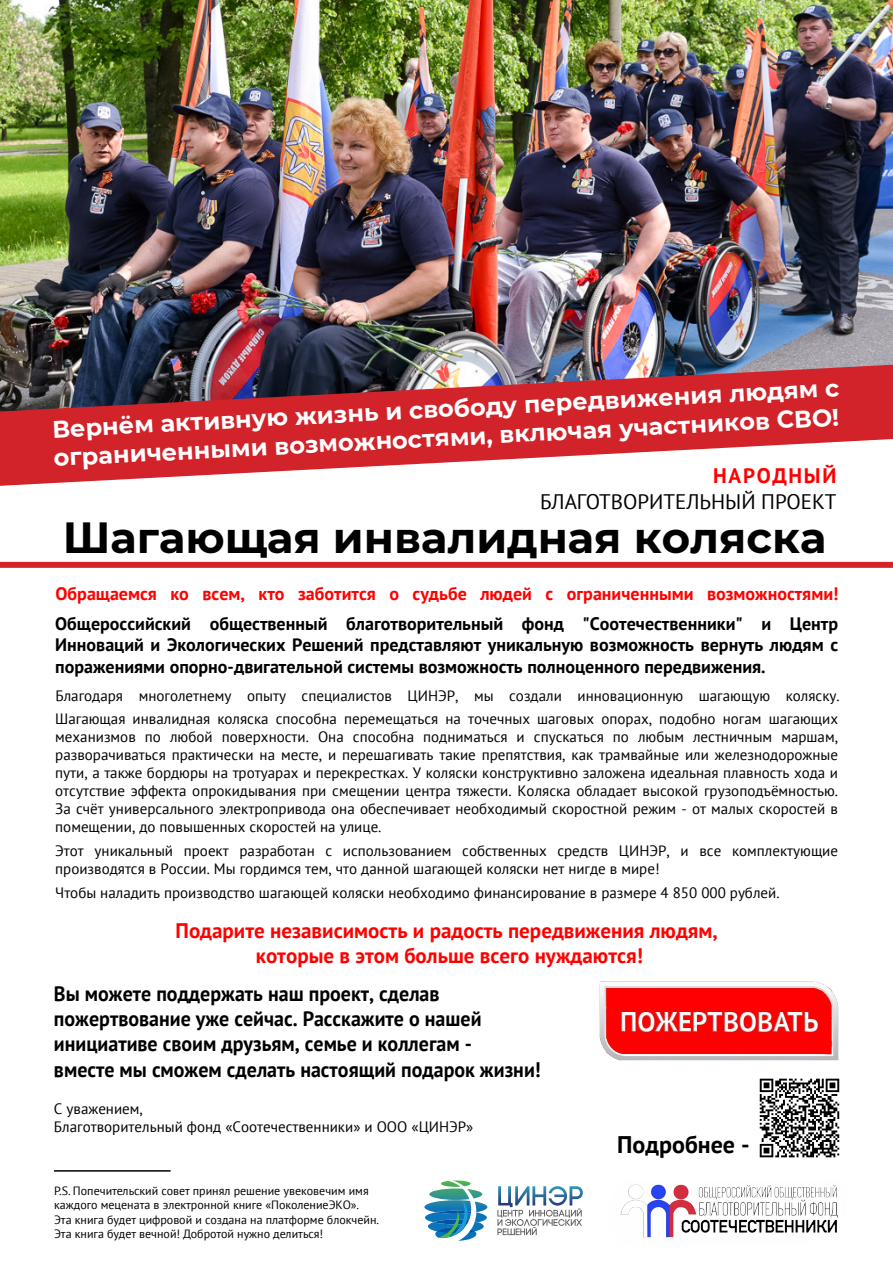
<style>
.page{position:relative;width:893px;height:1263px;background:#fff}
.page>*{position:absolute;margin:0;border:0;box-sizing:border-box;transform-origin:0 0}
.t1{font:700 43.5px "Montserrat";color:#000}
.t2{font:700 24px/28.8px "Montserrat";color:#fff}
.t3{font:700 24px "PT Sans";color:#000}
.t4{font:700 21px/25.2px "PT Sans";color:#000;scale:.95 1}
.t5{font:700 21px/25.2px "PT Sans";color:#f00;text-align:center}
.t6{font:21px "PT Sans";color:#000}
.t7{font:700 21px "PT Sans";letter-spacing:.08em;color:#f00}
.t8{font:700 18px/21.6px "PT Sans";color:#000;text-align:justify}
.t9{font:700 18px "PT Sans";color:#f00}
.t10{font:15px/18px "PT Sans";color:#000;text-align:justify}
.t11{font:15px/18px "PT Sans";color:#000}
.t12{font:12px/14.4px "PT Sans";color:#000}
.s1{font-style:inherit}
</style>
<div class="page">
<img style="left:0;top:0;width:892px;height:365px">
<hr style="left:54px;top:1170px;width:117px;height:2px;background:#000">
<div style="left:0;top:562px;width:893px;height:6px;background:#d2232a"></div>
<svg style="left:497px;top:1186px;width:86px;height:49px"></svg>
<svg style="left:424px;top:1180px;width:63px;height:61px"></svg>
<svg style="left:0;top:365px;width:893px;height:121px;fill:#d2232a"></svg>
<img style="left:759px;top:1078px;width:81px;height:80px">
<img style="left:620px;top:1184px;width:218px;height:54px">
<img style="left:599px;top:982px;width:240px;height:79px">
<h2 class="t2" style="left:51px;top:413px;width:790px;rotate:-3deg">Вернём активную жизнь и свободу передвижения людям с ограниченными возможностями, включая участников СВО!</h2>
<h3 class="t7" style="left:713px;top:462px;width:125px">НАРОДНЫЙ</h3>
<h3 class="t6" style="left:540px;top:488px;width:298px">БЛАГОТВОРИТЕЛЬНЫЙ ПРОЕКТ</h3>
<h1 class="t1" style="left:63px;top:506px;width:765px">Шагающая инвалидная коляска</h1>
<p class="t9" style="left:56px;top:582px;width:784px">Обращаемся ко всем, кто заботится о судьбе людей с ограниченными возможностями!</p>
<p class="t8" style="left:55px;top:612px;width:784px">Общероссийский общественный благотворительный фонд "Соотечественники" и Центр Инноваций и Экологических Решений представляют уникальную возможность вернуть людям с поражениями опорно-двигательной системы возможность полноценного передвижения.</p>
<p class="t10" style="left:55px;top:710px;width:784px">Шагающая инвалидная коляска способна перемещаться на точечных шаговых опорах, подобно ногам шагающих механизмов по любой поверхности. Она способна подниматься и спускаться по любым лестничным маршам, разворачиваться практически на месте, и перешагивать такие препятствия, как трамвайные или железнодорожные пути, а также бордюры на тротуарах и перекрестках. У коляски конструктивно заложена идеальная плавность хода и отсутствие эффекта опрокидывания при смещении центра тяжести. Коляска обладает высокой грузоподъёмностью.<br>За счёт универсального электропривода она обеспечивает необходимый скоростной режим - от малых скоростей в помещении, до повышенных скоростей на улице.</p>
<p class="t11" style="left:55px;top:842px;width:784px">Этот уникальный проект разработан с использованием собственных средств ЦИНЭР, и все комплектующие производятся в России. Мы гордимся тем, что данной шагающей коляски нет нигде в мире!</p>
<p class="t10" style="left:55px;top:884px;width:726px">Чтобы наладить производство шагающей коляски необходимо финансирование в размере 4 850 000 рублей.</p>
<h3 class="t5" style="left:176px;top:917px;width:544px">Подарите независимость и радость передвижения людям, <span class="s1">к</span>о<span class="s1">то</span>рые <span class="s1">в этом больше всего нужда</span>ю<span class="s1">тся!</span></h3>
<p class="t11" style="left:55px;top:686px;width:786px">Благодаря многолетнему опыту специалистов ЦИНЭР, мы создали инновационную шагающую коляску.</p>
<h3 class="t4" style="left:54px;top:980px;width:514px">Вы можете поддержать наш проект, сделав пожертвование уже сейчас. Расскажите о нашей инициативе своим друзьям, семье и коллегам -<br>вместе мы сможем сделать настоящий подарок жизни!</h3>
<p class="t10" style="left:54px;top:1099px;width:421px">С уважением,<br>Благотворительный фонд «Соотечественники» и ООО «ЦИНЭР»</p>
<p class="t12" style="left:54px;top:1183px;width:327px">P.S. Попечительский совет принял решение увековечим имя каждого мецената в электронной книге «ПоколениеЭКО».<br>Эта книга будет цифровой и создана на платформе блокчейн.<br>Эта книга будет вечной! Добротой нужно делиться!</p>
<h2 class="t3" style="left:617px;top:1128px;width:134px">Подробнее -</h2>
</div>
